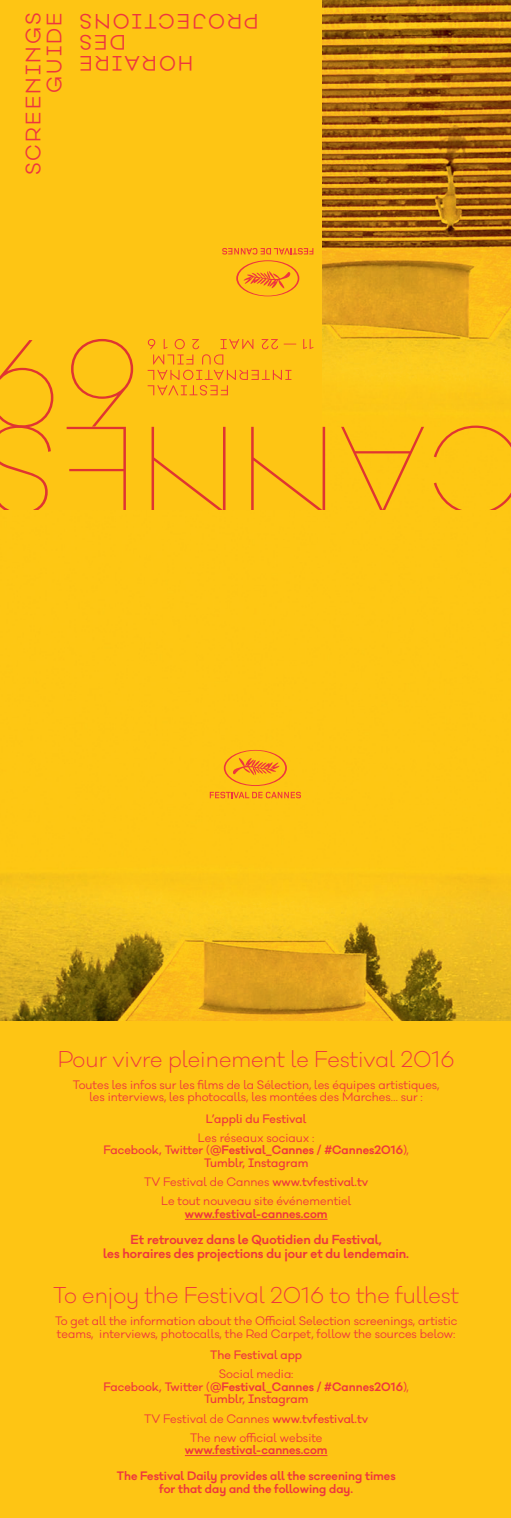
<style>
.page{position:relative;width:511px;height:1518px;background:#fff}
.page>*{position:absolute;margin:0;border:0;box-sizing:border-box;transform-origin:0 0}
.t1{font:300 21px "Galano Classic Alt";color:#ee363e}
.t2{font:19.2px/21.1px "Galano Classic Alt";letter-spacing:.11em;color:#ee363e;text-align:right}
.t3{font:600 12px/13.5px "Galano Classic Alt";color:#ee363e;text-align:center}
.t4{font:11.25px/12.8px "Galano Classic Alt";color:#ee363e;text-align:center}
.t5{font:500 11.25px/12.8px "Galano Classic Alt";color:#ee363e;text-align:center}
.t6{font:600 11.25px/12.8px "Galano Classic Alt";color:#ee363e;text-align:center}
.s1{font-weight:400}
.s2{font-weight:600}
.s3{font-weight:500}
</style>
<div class="page">
<div style="left:0;top:0;width:510px;height:574px;background:#fec514"></div>
<img style="left:322px;top:0;width:188px;height:426px">
<svg style="left:148px;top:339px;width:165px;height:25px"></svg>
<svg style="left:147px;top:370px;width:144px;height:25px"></svg>
<svg style="left:222px;top:248px;width:91px;height:48px"></svg>
<svg style="left:0;top:426px;width:510px;height:84px"></svg>
<svg style="left:0;top:339px;width:133px;height:89px"></svg>
<div style="left:0;top:1020px;width:510px;height:498px;background:#fec514"></div>
<img style="left:0;top:574px;width:510px;height:446px">
<svg style="left:209px;top:792px;width:92px;height:6px"></svg>
<svg style="left:223px;top:750px;width:63px;height:36px;background:#faaa1b"></svg>
<hr style="left:185px;top:1219px;width:142px;height:1px;background:#ee363e">
<hr style="left:185px;top:1455px;width:142px;height:1px;background:#ee363e">
<h2 class="t2" style="left:23px;top:175px;width:165px;rotate:-90deg">SCREENINGS<br>GUIDE</h2>
<h2 class="t2" style="left:258px;top:74px;width:180px;rotate:-180deg">HORAIRE<br>DES<br>PROJECTIONS</h2>
<h1 class="t1" style="left:58px;top:1045px;width:398px">Pour vivre pleinement le Festival 2016</h1>
<p class="t4" style="left:73px;top:1078px;width:368px">Toutes les infos sur les films de la Sélection, les équipes artistiques, les interviews, les photocalls, les montées des Marches… sur :</p>
<p class="t5" style="left:206px;top:1112px;width:102px">L’appli du Festival</p>
<p class="t5" style="left:103px;top:1131px;width:307px"><span class="s1">Les réseaux sociaux :<br></span>Facebook, Twitter <span class="s1">(</span><span class="s2">@Festival_Cannes / #Cannes2016</span><span class="s1">),<br></span>Tumblr, Instagram</p>
<p class="t4" style="left:144px;top:1173px;width:225px;line-height:19.2px">TV Festival de Cannes <span class="s3">www.tvfestival.tv<br></span>Le tout nouveau site événementiel</p>
<p class="t6" style="left:185px;top:1208px;width:144px">www.festival-cannes.com</p>
<p class="t3" style="left:103px;top:1233px;width:307px">Et retrouvez dans le Quotidien du Festival,<br>les horaires des projections du jour et du lendemain.</p>
<h1 class="t1" style="left:53px;top:1282px;width:407px">To enjoy the Festival 2016 to the fullest</h1>
<p class="t4" style="left:55px;top:1314px;width:403px;text-align:left">To get all the information about the Official Selection screenings, artistic teams, interviews, photocalls, the Red Carpet, follow the sources below:</p>
<p class="t5" style="left:210px;top:1348px;width:93px">The Festival app</p>
<p class="t5" style="left:103px;top:1367px;width:307px"><span class="s1">Social media:<br></span>Facebook, Twitter <span class="s1">(</span><span class="s2">@Festival_Cannes / #Cannes2016</span><span class="s1">),<br></span>Tumblr, Instagram</p>
<p class="t4" style="left:144px;top:1409px;width:225px;line-height:19.2px">TV Festival de Cannes <span class="s3">www.tvfestival.tv<br></span>The new official website</p>
<p class="t6" style="left:185px;top:1444px;width:144px">www.festival-cannes.com</p>
<p class="t6" style="left:117px;top:1469px;width:280px">The Festival Daily provides all the screening times for that day and the following day.</p>
</div>
